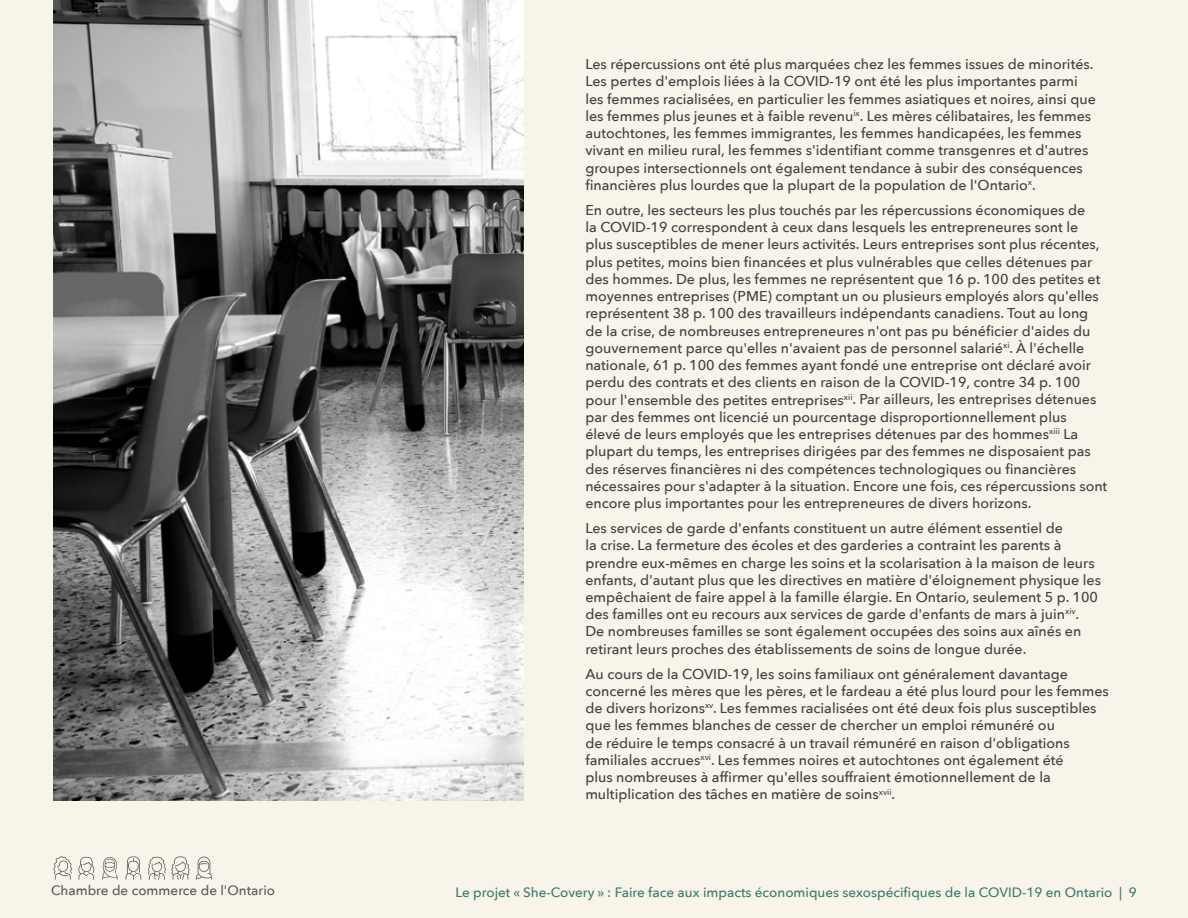
<style>
.page{position:relative;width:1188px;height:918px;background:#f9f4ea}
.page>*{position:absolute;margin:0;border:0;box-sizing:border-box;transform-origin:0 0}
.t1{font:500 14.25px/17.2px "Avenir Next";color:#414042}
.t2{font:500 13.5px "Avenir Next";color:#387e69}
.t3{font:500 13.5px "Avenir Next";color:#595959}
</style>
<div class="page">
<svg style="left:78px;top:857px;width:17px;height:23px"></svg>
<svg style="left:102px;top:857px;width:16px;height:23px"></svg>
<svg style="left:53px;top:856px;width:19px;height:24px"></svg>
<svg style="left:148px;top:856px;width:42px;height:24px"></svg>
<svg style="left:126px;top:856px;width:15px;height:24px"></svg>
<svg style="left:196px;top:857px;width:16px;height:23px"></svg>
<img style="left:53px;top:0;width:470px;height:800px">
<p class="t1" style="left:585px;top:55px;width:512px">Les répercussions ont été plus marquées chez les femmes issues de minorités.<br>Les pertes d'emplois liées à la COVID-19 ont été les plus importantes parmi les femmes racialisées, en particulier les femmes asiatiques et noires, ainsi que les femmes plus jeunes et à faible revenu<sup>ix</sup>. Les mères célibataires, les femmes autochtones, les femmes immigrantes, les femmes handicapées, les femmes vivant en milieu rural, les femmes s'identifiant comme transgenres et d'autres groupes intersectionnels ont également tendance à subir des conséquences financières plus lourdes que la plupart de la population de l'Ontario<sup>x</sup>.</p>
<p class="t1" style="left:585px;top:201px;width:523px">En outre, les secteurs les plus touchés par les répercussions économiques de<br>la COVID-19 correspondent à ceux dans lesquels les entrepreneures sont le plus susceptibles de mener leurs activités. Leurs entreprises sont plus récentes, plus petites, moins bien financées et plus vulnérables que celles détenues par des hommes. De plus, les femmes ne représentent que 16 p. 100 des petites et moyennes entreprises (PME) comptant un ou plusieurs employés alors qu'elles représentent 38 p. 100 des travailleurs indépendants canadiens. Tout au long de la crise, de nombreuses entrepreneures n'ont pas pu bénéficier d'aides du gouvernement parce qu'elles n'avaient pas de personnel salarié<sup>xi</sup>. À l'échelle nationale, 61 p. 100 des femmes ayant fondé une entreprise ont déclaré avoir perdu des contrats et des clients en raison de la COVID-19, contre 34 p. 100 pour l'ensemble des petites entreprises<sup>xii</sup>. Par ailleurs, les entreprises détenues par des femmes ont licencié un pourcentage disproportionnellement plus<br>élevé de leurs employés que les entreprises détenues par des hommes<sup>xiii</sup> La plupart du temps, les entreprises dirigées par des femmes ne disposaient pas des réserves financières ni des compétences technologiques ou financières nécessaires pour s'adapter à la situation. Encore une fois, ces répercussions sont encore plus importantes pour les entrepreneures de divers horizons.</p>
<p class="t1" style="left:585px;top:519px;width:517px">Les services de garde d'enfants constituent un autre élément essentiel de<br>la crise. La fermeture des écoles et des garderies a contraint les parents à prendre eux-mêmes en charge les soins et la scolarisation à la maison de leurs enfants, d'autant plus que les directives en matière d'éloignement physique les empêchaient de faire appel à la famille élargie. En Ontario, seulement 5 p. 100 des familles ont eu recours aux services de garde d'enfants de mars à juin<sup>xiv</sup>.<br>De nombreuses familles se sont également occupées des soins aux aînés en retirant leurs proches des établissements de soins de longue durée.</p>
<p class="t1" style="left:585px;top:665px;width:525px">Au cours de la COVID-19, les soins familiaux ont généralement davantage concerné les mères que les pères, et le fardeau a été plus lourd pour les femmes de divers horizons<sup>xv</sup>. Les femmes racialisées ont été deux fois plus susceptibles que les femmes blanches de cesser de chercher un emploi rémunéré ou<br>de réduire le temps consacré à un travail rémunéré en raison d'obligations familiales accrues<sup>xvi</sup>. Les femmes noires et autochtones ont également été<br>plus nombreuses à affirmer qu'elles souffraient émotionnellement de la multiplication des tâches en matière de soins<sup>xvii</sup>.</p>
<p class="t3" style="left:51px;top:879px;width:226px">Chambre de commerce de l'Ontario</p>
<p class="t2" style="left:456px;top:881px;width:683px">Le projet « She-Covery » : Faire face aux impacts économiques sexospécifiques de la COVID-19 en Ontario | 9</p>
</div>
